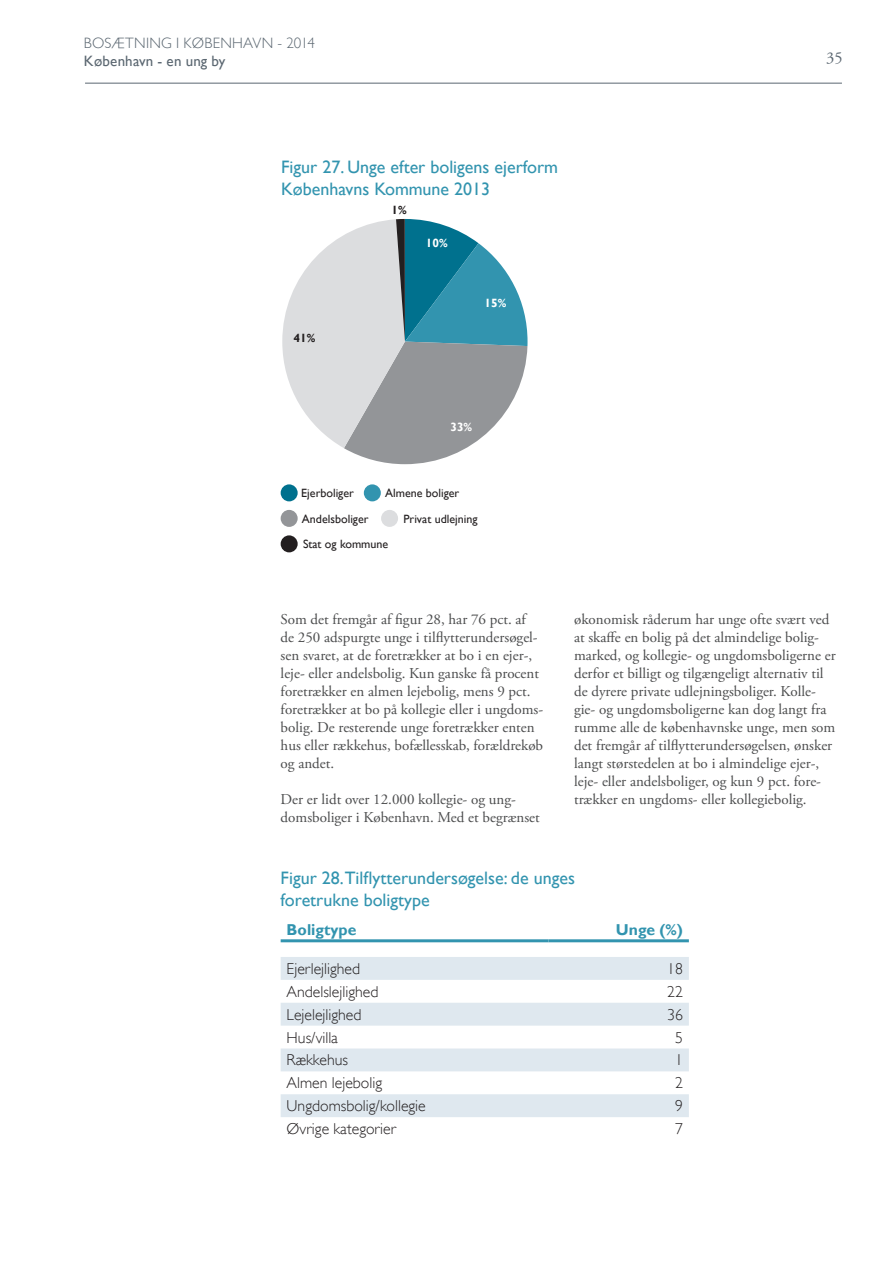
<style>
.page{position:relative;width:893px;height:1263px;background:#fff}
.page>*{position:absolute;margin:0;border:0;box-sizing:border-box;transform-origin:0 0}
.t1{font:18px/21.6px "Gill Sans";color:#3294af}
.t2{font:16.5px "Adobe Garamond Pro";color:#5b6771}
.t3{font:300 15.75px "Gill Sans";color:#231f20}
.t4{font:700 15.75px "Gill Sans";color:#3294af}
.t5{font:15px/18px "Adobe Garamond Pro";color:#4b4c4d}
.t6{font:300 15px "Gill Sans";letter-spacing:.02em;color:#5b6771}
.t7{font:15px "Gill Sans";letter-spacing:.01em;color:#5b6771}
.t8{font:12px "Gill Sans";color:#231f20}
.t9{font:700 12px "Gill Sans";color:#fff}
.t10{font:700 12px "Gill Sans";color:#231f20}
</style>
<div class="page">
<div style="left:281px;top:957px;width:408px;height:23px;background:#dfe8ef"></div>
<svg style="left:281px;top:1003px;width:408px;height:114px;fill:#dfe8ef"></svg>
<hr style="left:281px;top:939px;width:268px;height:3px;background:#3294af">
<hr style="left:549px;top:939px;width:140px;height:3px;background:#3294af">
<div style="left:281px;top:484px;width:17px;height:17px;background:#00718e;border-radius:50%"></div>
<div style="left:364px;top:484px;width:17px;height:17px;background:#3294af;border-radius:50%"></div>
<div style="left:281px;top:510px;width:17px;height:17px;background:#939598;border-radius:50%"></div>
<div style="left:381px;top:510px;width:17px;height:17px;background:#dcdddf;border-radius:50%"></div>
<div style="left:281px;top:535px;width:17px;height:17px;background:#231f20;border-radius:50%"></div>
<svg style="left:282px;top:219px;width:245px;height:245px"></svg>
<hr style="left:85px;top:83px;width:757px;height:1px;background:#5b6771">
<p class="t6" style="left:84px;top:37px;width:233px">BOSÆTNING I KØBENHAVN - 2014</p>
<p class="t7" style="left:84px;top:55px;width:143px">København - en ung by</p>
<p class="t2" style="left:826px;top:49px;width:18px">35</p>
<p class="t1" style="left:281px;top:157px;width:278px">Figur 27. Unge efter boligens ejerform<br>Københavns Kommune 2013</p>
<p class="t10" style="left:391px;top:205px;width:17px">1%</p>
<p class="t9" style="left:426px;top:238px;width:23px">10%</p>
<p class="t10" style="left:293px;top:333px;width:23px">41%</p>
<p class="t9" style="left:484px;top:298px;width:23px">15%</p>
<p class="t9" style="left:450px;top:422px;width:23px">33%</p>
<p class="t8" style="left:301px;top:488px;width:54px">Ejerboliger</p>
<p class="t8" style="left:385px;top:488px;width:76px">Almene boliger</p>
<p class="t8" style="left:302px;top:513px;width:68px">Andelsboliger</p>
<p class="t8" style="left:403px;top:513px;width:76px">Privat udlejning</p>
<p class="t8" style="left:303px;top:539px;width:87px">Stat og kommune</p>
<p class="t5" style="left:281px;top:611px;width:264px">Som det fremgår af figur 28, har 76 pct. af de 250 adspurgte unge i tilflytterundersøgel&shy;sen svaret, at de foretrækker at bo i en ejer-, leje- eller andelsbolig. Kun ganske få procent foretrækker en almen lejebolig, mens 9 pct. foretrækker at bo på kollegie eller i ungdoms&shy;bolig. De resterende unge foretrækker enten hus eller rækkehus, bofællesskab, forældrekøb og andet.</p>
<p class="t5" style="left:281px;top:791px;width:261px">Der er lidt over 12.000 kollegie- og ung&shy;domsboliger i København. Med et begrænset</p>
<p class="t5" style="left:574px;top:611px;width:263px">økonomisk råderum har unge ofte svært ved at skaffe en bolig på det almindelige bolig&shy;marked, og kollegie- og ungdomsboligerne er derfor et billigt og tilgængeligt alternativ til de dyrere private udlejningsboliger. Kolle&shy;gie- og ungdomsboligerne kan dog langt fra rumme alle de københavnske unge, men som det fremgår af tilflytterundersøgelsen, ønsker langt størstedelen at bo i almindelige ejer-, leje- eller andelsboliger, og kun 9 pct. fore&shy;trækker en ungdoms- eller kollegiebolig.</p>
<p class="t1" style="left:281px;top:867px;width:296px">Figur 28.Tilflytterundersøgelse: de unges foretrukne boligtype</p>
<p class="t4" style="left:287px;top:923px;width:71px">Boligtype</p>
<p class="t4" style="left:616px;top:923px;width:68px">Unge (%)</p>
<p class="t3" style="left:287px;top:962px;width:75px">Ejerlejlighed</p>
<p class="t3" style="left:667px;top:962px;width:17px">18</p>
<p class="t3" style="left:287px;top:985px;width:93px">Andelslejlighed</p>
<p class="t3" style="left:667px;top:985px;width:17px">22</p>
<p class="t3" style="left:287px;top:1008px;width:76px">Lejelejlighed</p>
<p class="t3" style="left:667px;top:1008px;width:17px">36</p>
<p class="t3" style="left:287px;top:1031px;width:53px">Hus/villa</p>
<p class="t3" style="left:675px;top:1031px;width:9px">5</p>
<p class="t3" style="left:287px;top:1053px;width:63px">Rækkehus</p>
<p class="t3" style="left:675px;top:1053px;width:9px">1</p>
<p class="t3" style="left:287px;top:1076px;width:97px">Almen lejebolig</p>
<p class="t3" style="left:675px;top:1076px;width:9px">2</p>
<p class="t3" style="left:287px;top:1099px;width:141px">Ungdomsbolig/kollegie</p>
<p class="t3" style="left:675px;top:1099px;width:9px">9</p>
<p class="t3" style="left:287px;top:1122px;width:111px">Øvrige kategorier</p>
<p class="t3" style="left:675px;top:1122px;width:9px">7</p>
</div>
